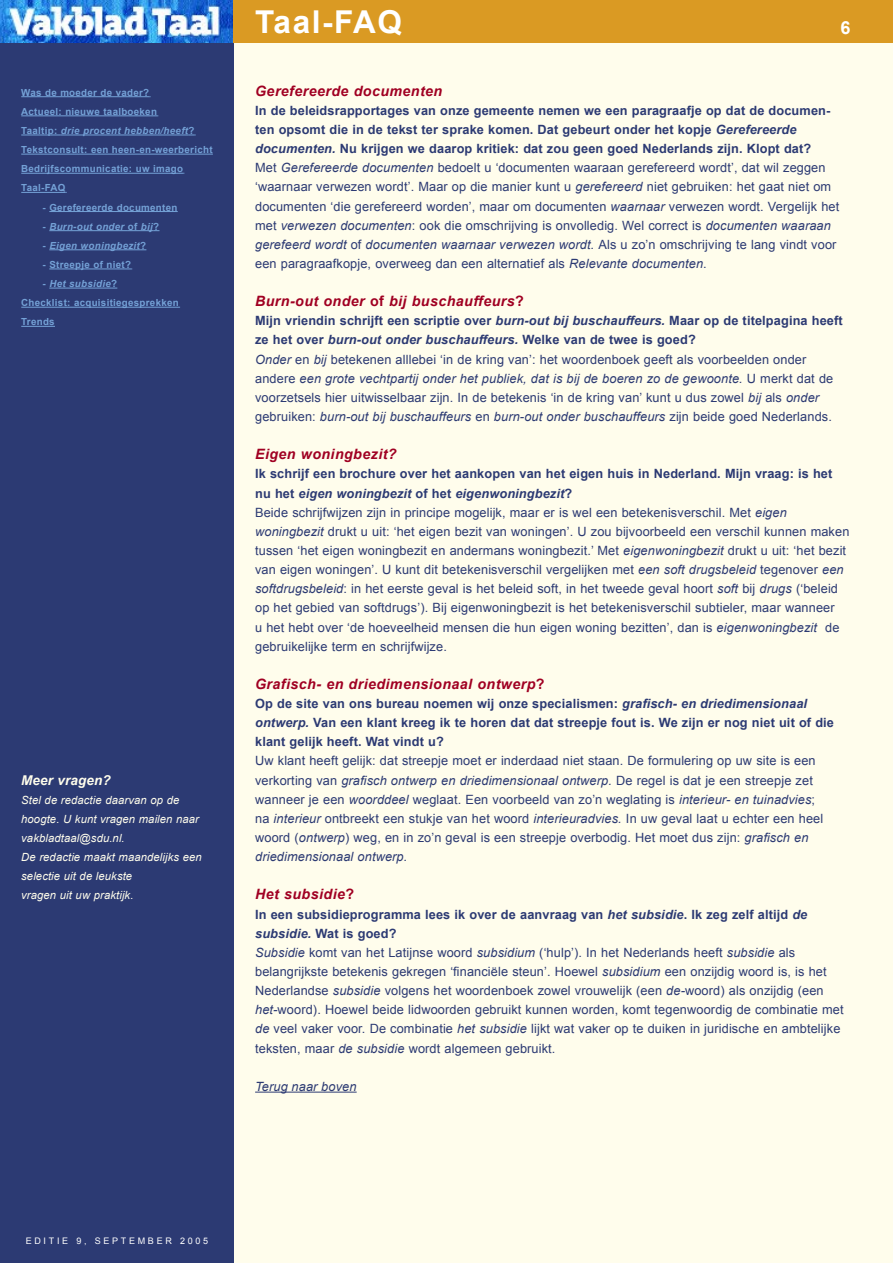
<style>
.page{position:relative;width:893px;height:1263px;background:#fff}
.page>*{position:absolute;margin:0;border:0;box-sizing:border-box;transform-origin:0 0}
.subkop{font:700 31.5px "Arial";letter-spacing:.05em;color:#fff}
.t1{font:700 18px "Arial";color:#fff}
.tussenkop{font:italic 700 14.25px "Arial";letter-spacing:.03em;color:#a00022}
.zijtekst{font:italic 700 13.5px "Arial";letter-spacing:.01em;color:#fffdec}
.Normaal{font:12.75px/19.2px "Arial";letter-spacing:.01em;color:#2c3a73}
.tussenkop-2{font:12.75px/19.2px "Arial";letter-spacing:.01em;color:#2c3a73}
.Normaal-2{font:700 12.75px/19.2px "Arial";letter-spacing:.01em;color:#2c3a73}
.tussenkop-3{font:700 12.75px/19.2px "Arial";letter-spacing:.01em;color:#2c3a73}
.t2{font:italic 12.75px "Arial";letter-spacing:.01em;color:#2c3a73}
.zijtekst-2{font:italic 11.25px/19.2px "Arial";letter-spacing:.01em;color:#fffdec}
.hyperlinkkop{font:700 9.75px "Arial";letter-spacing:.03em;color:#74a1d6}
.hyperlinkkop-2{font:italic 700 9.75px "Arial";letter-spacing:.03em;color:#74a1d6}
.t3{font:9px "Arial";letter-spacing:.3em;color:#fff}
.s1{font-style:normal}
.s2{font-style:italic}
</style>
<div class="page">
<div style="left:234px;top:0;width:659px;height:1263px;background:#fffdec"></div>
<div style="left:0;top:0;width:234px;height:1263px;background:#2c3a73"></div>
<svg style="left:0;top:42px;width:234px;height:1px"></svg>
<img style="left:0;top:0;width:234px;height:42px">
<div style="left:234px;top:0;width:659px;height:43px;background:#da9a23"></div>
<hr style="left:255px;top:1092px;width:102px;height:1px;background:#2c3a73">
<hr style="left:21px;top:96px;width:129px;height:1px;background:#74a1d6">
<hr style="left:21px;top:115px;width:136px;height:1px;background:#74a1d6">
<hr style="left:21px;top:134px;width:40px;height:1px;background:#74a1d6">
<hr style="left:61px;top:134px;width:127px;height:1px;background:#74a1d6">
<hr style="left:21px;top:154px;width:192px;height:1px;background:#74a1d6">
<hr style="left:21px;top:173px;width:162px;height:1px;background:#74a1d6">
<hr style="left:21px;top:192px;width:45px;height:1px;background:#74a1d6">
<hr style="left:49px;top:211px;width:129px;height:1px;background:#74a1d6">
<hr style="left:49px;top:230px;width:79px;height:1px;background:#74a1d6">
<svg style="left:128px;top:230px;width:31px;height:1px"></svg>
<hr style="left:49px;top:249px;width:91px;height:1px;background:#74a1d6">
<hr style="left:49px;top:268px;width:82px;height:1px;background:#74a1d6">
<hr style="left:49px;top:288px;width:62px;height:1px;background:#74a1d6">
<hr style="left:21px;top:307px;width:158px;height:1px;background:#74a1d6">
<hr style="left:21px;top:326px;width:34px;height:1px;background:#74a1d6">
<p class="hyperlinkkop" style="left:21px;top:86px;width:129px">Was de moeder de vader?</p>
<p class="hyperlinkkop" style="left:21px;top:105px;width:137px">Actueel: nieuwe taalboeken</p>
<p class="hyperlinkkop-2" style="left:21px;top:124px;width:175px"><span class="s1">Taaltip:</span> drie procent hebben/heeft<span class="s1">?</span></p>
<p class="hyperlinkkop" style="left:21px;top:143px;width:193px">Tekstconsult: een heen-en-weerbericht</p>
<p class="hyperlinkkop" style="left:21px;top:162px;width:163px">Bedrijfscommunicatie: uw imago</p>
<p class="hyperlinkkop" style="left:21px;top:181px;width:46px">Taal-FAQ</p>
<p class="hyperlinkkop" style="left:43px;top:201px;width:136px">- Gerefereerde documenten</p>
<p class="hyperlinkkop-2" style="left:43px;top:220px;width:118px"><span class="s1">-</span> Burn-out onder <span class="s1">of</span> bij<span class="s1">?</span></p>
<p class="hyperlinkkop-2" style="left:43px;top:239px;width:105px"><span class="s1">-</span> Eigen woningbezit<span class="s1">?</span></p>
<p class="hyperlinkkop" style="left:43px;top:258px;width:90px">- Streepje of niet?</p>
<p class="hyperlinkkop-2" style="left:43px;top:277px;width:76px"><span class="s1">-</span> Het subsidie<span class="s1">?</span></p>
<p class="hyperlinkkop" style="left:21px;top:296px;width:159px">Checklist: acquisitiegesprekken</p>
<p class="hyperlinkkop" style="left:21px;top:315px;width:35px">Trends</p>
<p class="zijtekst" style="left:21px;top:771px;width:91px">Meer vragen?</p>
<p class="zijtekst-2" style="left:21px;top:790px;width:179px">Stel de redactie daarvan op de hoogte. U kunt vragen mailen naar vakbladtaal@sdu.nl.</p>
<p class="zijtekst-2" style="left:21px;top:848px;width:182px">De redactie maakt maandelijks een selectie uit de leukste</p>
<p class="zijtekst-2" style="left:21px;top:886px;width:114px">vragen uit uw praktijk.</p>
<p class="subkop" style="left:255px;top:1px;width:148px">Taal-FAQ</p>
<p class="t1" style="left:840px;top:16px;width:12px">6</p>
<p class="tussenkop" style="left:255px;top:81px;width:189px">Gerefereerde documenten</p>
<p class="Normaal-2" style="left:255px;top:101px;width:577px">In de beleidsrapportages van onze gemeente nemen we een paragraafje op dat de documen-</p>
<p class="Normaal-2" style="left:255px;top:120px;width:558px">ten opsomt die in de tekst ter sprake komen. Dat gebeurt onder het kopje <span class="s2">Gerefereerde documenten.</span> Nu krijgen we daarop kritiek: dat zou geen goed Nederlands zijn. Klopt dat?</p>
<p class="Normaal" style="left:255px;top:158px;width:586px">Met <span class="s2">Gerefereerde documenten</span> bedoelt u ‘documenten waaraan gerefereerd wordt’, dat wil zeggen ‘waarnaar verwezen wordt’. Maar op die manier kunt u <span class="s2">gerefereerd</span> niet gebruiken: het gaat niet om documenten ‘die gerefereerd worden’, maar om documenten <span class="s2">waarnaar</span> verwezen wordt. Vergelijk het met <span class="s2">verwezen documenten</span>: ook die omschrijving is onvolledig. Wel correct is <span class="s2">documenten waaraan gerefeerd wordt</span> of <span class="s2">documenten waarnaar verwezen wordt.</span> Als u zo’n omschrijving te lang vindt voor een paragraafkopje, overweeg dan een alternatief als <span class="s2">Relevante documenten</span>.</p>
<p class="tussenkop" style="left:255px;top:292px;width:270px">Burn-out onder <span class="s1">of</span> bij buschauffeurs<span class="s1">?</span></p>
<p class="Normaal-2" style="left:255px;top:312px;width:589px">Mijn vriendin schrijft een scriptie over <span class="s2">burn-out bij buschauffeurs.</span> Maar op de titelpagina heeft ze het over <span class="s2">burn-out onder buschauffeurs.</span> Welke van de twee is goed?</p>
<p class="Normaal" style="left:255px;top:350px;width:580px"><span class="s2">Onder</span> en <span class="s2">bij</span> betekenen alllebei ‘in de kring van’: het woordenboek geeft als voorbeelden onder andere <span class="s2">een grote vechtpartij onder het publiek, dat is bij de boeren zo de gewoonte.</span> U merkt dat de voorzetsels hier uitwisselbaar zijn. In de betekenis ‘in de kring van’ kunt u dus zowel <span class="s2">bij</span> als <span class="s2">onder </span>gebruiken: <span class="s2">burn-out bij buschauffeurs</span> en <span class="s2">burn-out onder buschauffeurs</span> zijn beide goed Nederlands.</p>
<p class="tussenkop" style="left:255px;top:445px;width:143px">Eigen woningbezit?</p>
<p class="tussenkop-3" style="left:255px;top:465px;width:579px">Ik schrijf een brochure over het aankopen van het eigen huis in Nederland. Mijn vraag: is het nu het <span class="s2">eigen woningbezit</span> of het <span class="s2">eigenwoningbezit</span>?</p>
<p class="tussenkop-2" style="left:255px;top:503px;width:596px">Beide schrijfwijzen zijn in principe mogelijk, maar er is wel een betekenisverschil. Met <span class="s2">eigen woningbezit</span> drukt u uit: ‘het eigen bezit van woningen’. U zou bijvoorbeeld een verschil kunnen maken tussen ‘het eigen woningbezit en andermans woningbezit.’ Met <span class="s2">eigenwoningbezit</span> drukt u uit: ‘het bezit van eigen woningen’. U kunt dit betekenisverschil vergelijken met <span class="s2">een soft drugsbeleid</span> tegenover <span class="s2">een softdrugsbeleid</span>: in het eerste geval is het beleid soft, in het tweede geval hoort <span class="s2">soft</span> bij <span class="s2">drugs</span> (‘beleid op het gebied van softdrugs’). Bij eigenwoningbezit is het betekenisverschil subtieler, maar wanneer<br>u het hebt over ‘de hoeveelheid mensen die hun eigen woning bezitten’, dan is <span class="s2">eigenwoningbezit</span> de gebruikelijke term en schrijfwijze.</p>
<p class="tussenkop" style="left:255px;top:675px;width:291px">Grafisch- en driedimensionaal ontwerp<span class="s1">?</span></p>
<p class="Normaal-2" style="left:255px;top:694px;width:580px">Op de site van ons bureau noemen wij onze specialismen: <span class="s2">grafisch- en driedimensionaal ontwerp.</span> Van een klant kreeg ik te horen dat dat streepje fout is. We zijn er nog niet uit of die klant gelijk heeft. Wat vindt u?</p>
<p class="Normaal" style="left:255px;top:751px;width:570px">Uw klant heeft gelijk: dat streepje moet er inderdaad niet staan. De formulering op uw site is een verkorting van <span class="s2">grafisch ontwerp en driedimensionaal ontwerp.</span> De regel is dat je een streepje zet wanneer je een <span class="s2">woorddeel</span> weglaat. Een voorbeeld van zo’n weglating is <span class="s2">interieur- en tuinadvies</span>; na <span class="s2">interieur</span> ontbreekt een stukje van het woord <span class="s2">interieuradvies.</span> In uw geval laat u echter een heel woord (<span class="s2">ontwerp</span>) weg, en in zo’n geval is een streepje overbodig. Het moet dus zijn: <span class="s2">grafisch en driedimensionaal ontwerp.</span></p>
<p class="tussenkop" style="left:255px;top:885px;width:100px">Het subsidie<span class="s1">?</span></p>
<p class="Normaal-2" style="left:255px;top:905px;width:554px">In een subsidieprogramma lees ik over de aanvraag van <span class="s2">het subsidie</span>. Ik zeg zelf altijd <span class="s2">de subsidie.</span> Wat is goed?</p>
<p class="Normaal" style="left:255px;top:943px;width:590px"><span class="s2">Subsidie</span> komt van het Latijnse woord <span class="s2">subsidium</span> (‘hulp’). In het Nederlands heeft <span class="s2">subsidie</span> als belangrijkste betekenis gekregen ‘financiële steun’. Hoewel <span class="s2">subsidium</span> een onzijdig woord is, is het Nederlandse <span class="s2">subsidie</span> volgens het woordenboek zowel vrouwelijk (een <span class="s2">de-</span>woord) als onzijdig (een <span class="s2">het-</span>woord). Hoewel beide lidwoorden gebruikt kunnen worden, komt tegenwoordig de combinatie met <span class="s2">de</span> veel vaker voor. De combinatie <span class="s2">het subsidie</span> lijkt wat vaker op te duiken in juridische en ambtelijke teksten, maar <span class="s2">de subsidie</span> wordt algemeen gebruikt.</p>
<p class="t2" style="left:255px;top:1078px;width:103px">Terug naar boven</p>
<p class="t3" style="left:26px;top:1235px;width:184px">EDITIE 9, SEPTEMBER 2005</p>
</div>
